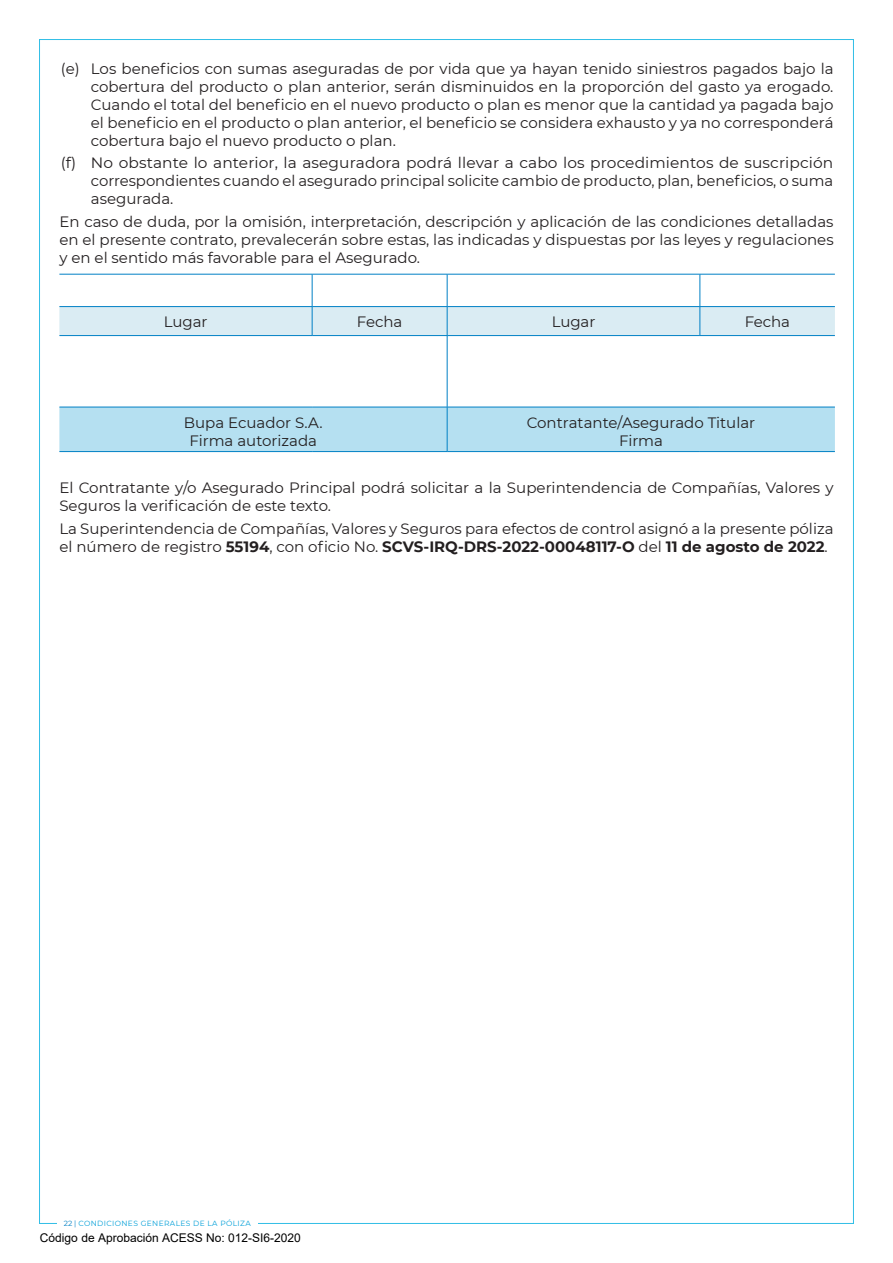
<style>
.page{position:relative;width:893px;height:1263px;background:#fff}
.page>*{position:absolute;margin:0;border:0;box-sizing:border-box;transform-origin:0 0}
.t1{font:15px/18px "Montserrat";color:#231f20;text-align:justify}
.t2{font:12px "Arial";color:#000}
.t3{font:7.5px "Montserrat";letter-spacing:.05em;color:#009fd8}
.s1{font-weight:700}
.s2{color:#0080c5}
</style>
<div class="page">
<svg style="left:59px;top:275px;width:776px;height:132px"></svg>
<div style="left:59px;top:408px;width:776px;height:43px;background:#b5e0f1"></div>
<hr style="left:59px;top:274px;width:253px;height:1px;background:#0080c5">
<hr style="left:312px;top:274px;width:1px;height:32px;background:#0080c5">
<hr style="left:312px;top:274px;width:135px;height:1px;background:#0080c5">
<hr style="left:447px;top:274px;width:253px;height:1px;background:#0080c5">
<hr style="left:447px;top:274px;width:1px;height:32px;background:#0080c5">
<hr style="left:700px;top:274px;width:1px;height:32px;background:#0080c5">
<hr style="left:700px;top:274px;width:135px;height:1px;background:#0080c5">
<hr style="left:59px;top:306px;width:253px;height:1px;background:#0080c5">
<hr style="left:312px;top:306px;width:135px;height:1px;background:#0080c5">
<hr style="left:447px;top:306px;width:253px;height:1px;background:#0080c5">
<div style="left:59px;top:307px;width:776px;height:28px;background:#daecf3"></div>
<hr style="left:700px;top:306px;width:135px;height:1px;background:#0080c5">
<hr style="left:59px;top:335px;width:253px;height:1px;background:#0080c5">
<hr style="left:312px;top:335px;width:135px;height:1px;background:#0080c5">
<hr style="left:447px;top:335px;width:253px;height:1px;background:#0080c5">
<hr style="left:447px;top:336px;width:1px;height:71px;background:#0080c5">
<hr style="left:700px;top:335px;width:135px;height:1px;background:#0080c5">
<hr style="left:59px;top:407px;width:253px;height:1px;background:#0080c5">
<hr style="left:312px;top:407px;width:135px;height:1px;background:#0080c5">
<hr style="left:59px;top:451px;width:253px;height:1px;background:#0080c5">
<hr style="left:312px;top:451px;width:135px;height:1px;background:#0080c5">
<hr style="left:447px;top:407px;width:253px;height:1px;background:#0080c5">
<hr style="left:700px;top:407px;width:135px;height:1px;background:#0080c5">
<hr style="left:447px;top:407px;width:1px;height:44px;background:#0080c5">
<hr style="left:447px;top:451px;width:253px;height:1px;background:#0080c5">
<hr style="left:700px;top:451px;width:135px;height:1px;background:#0080c5">
<p class="t1" style="left:91px;top:59px;width:744px;text-indent:-30px">(e) Los beneficios con sumas aseguradas de por vida que ya hayan tenido siniestros pagados bajo la cobertura del producto o plan anterior, serán disminuidos en la proporción del gasto ya erogado.<br>Cuando el total del beneficio en el nuevo producto o plan es menor que la cantidad ya pagada bajo el beneficio en el producto o plan anterior, el beneficio se considera exhausto y ya no corresponderá cobertura bajo el nuevo producto o plan.</p>
<p class="t1" style="left:91px;top:153px;width:744px;text-indent:-30px">(f) No obstante lo anterior, la aseguradora podrá llevar a cabo los procedimientos de suscripción correspondientes cuando el asegurado principal solicite cambio de producto, plan, beneficios, o suma asegurada.</p>
<p class="t1" style="left:59px;top:212px;width:776px">En caso de duda, por la omisión, interpretación, descripción y aplicación de las condiciones detalladas en el presente contrato, prevalecerán sobre estas, las indicadas y dispuestas por las leyes y regulaciones y en el sentido más favorable para el Asegurado.</p>
<p class="t1" style="left:164px;top:312px;width:45px">Lugar</p>
<p class="t1" style="left:357px;top:312px;width:47px">Fecha</p>
<p class="t1" style="left:552px;top:312px;width:45px">Lugar</p>
<p class="t1" style="left:745px;top:312px;width:47px">Fecha</p>
<p class="t1" style="left:184px;top:413px;width:140px;text-align:center">Bupa Ecuador S.A.<br>Firma autorizada</p>
<p class="t1" style="left:527px;top:413px;width:230px;text-align:center">Contratante/Asegurado Titular<br>Firma</p>
<p class="t1" style="left:59px;top:478px;width:776px">El Contratante y/o Asegurado Principal podrá solicitar a la Superintendencia de Compañías, Valores y<br>Seguros la verificación de este texto.</p>
<p class="t1" style="left:59px;top:519px;width:776px">La Superintendencia de Compañías, Valores y Seguros para efectos de control asignó a la presente póliza el número de registro <span class="s1">55194</span>, con oficio No. <span class="s1">SCVS-IRQ-DRS-2022-00048117-O</span> del <span class="s1">11 de agosto de 2022</span>.</p>
<p class="t3" style="left:64px;top:1218px;width:189px"><span class="s2">22 |</span> CONDICIONES GENERALES DE LA PÓLIZA</p>
<p class="t2" style="left:40px;top:1230px;width:262px">Código de Aprobación ACESS No: 012-SI6-2020</p>
</div>
